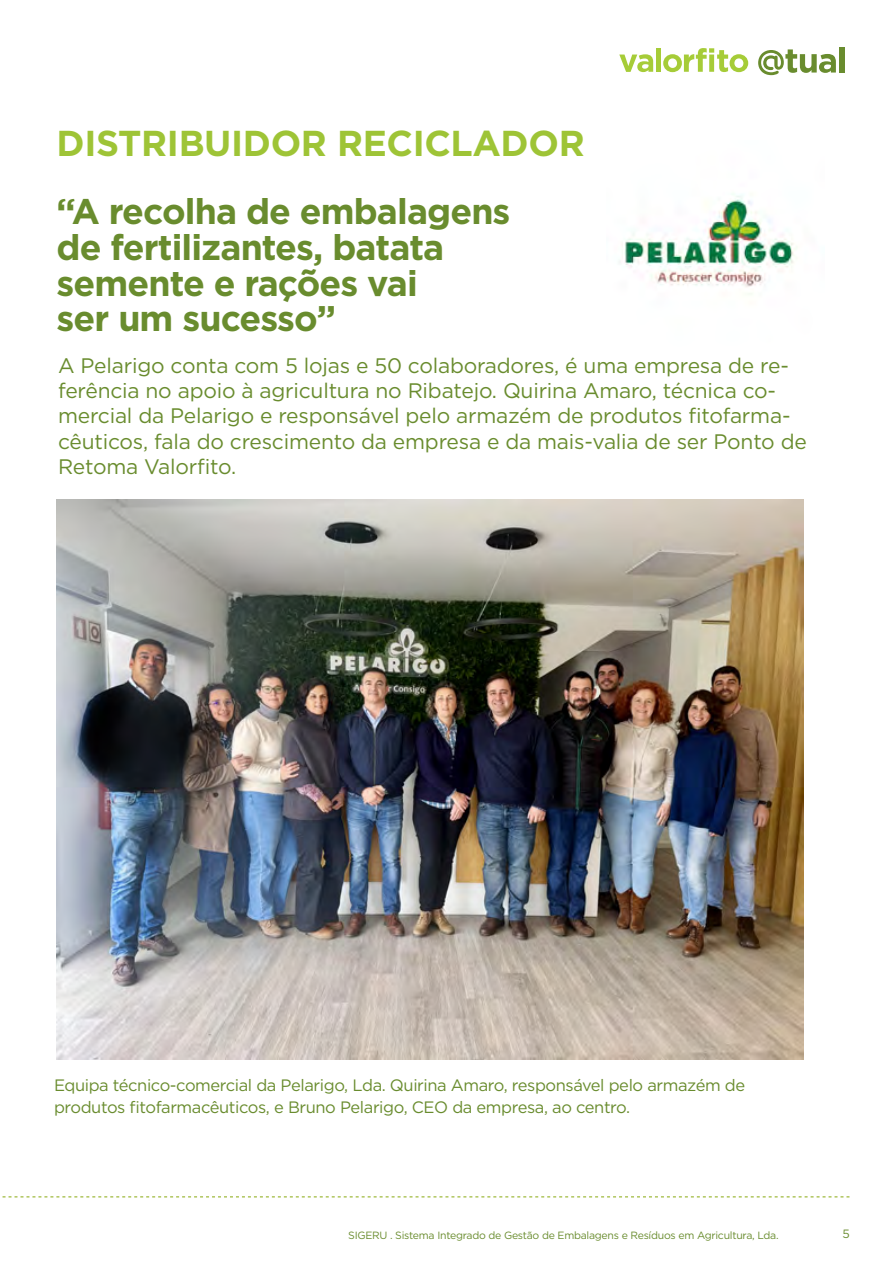
<style>
.page{position:relative;width:893px;height:1263px;background:#fff}
.page>*{position:absolute;margin:0;border:0;box-sizing:border-box;transform-origin:0 0}
.t1{font:700 36px "Gotham";letter-spacing:-.01em;color:#9ec436}
.t2{font:700 35.55px/35.5px "Gotham";letter-spacing:-.025em;color:#698c2e}
.t3{font:21px/25.2px "Gotham";letter-spacing:-.01em;color:#698c2e}
.t4{font:16.5px/22.5px "Gotham";letter-spacing:-.025em;color:#698c2e}
.t5{font:12px "Gotham";color:#698c2e}
.t6{font:10.5px "Gotham";letter-spacing:-.025em;color:#698c2e}
</style>
<div class="page">
<svg style="left:2px;top:1196px;width:848px;height:1px"></svg>
<svg style="left:619px;top:54px;width:34px;height:18px"></svg>
<div style="left:656px;top:48px;width:5px;height:24px;background:#a6cc38"></div>
<svg style="left:663px;top:48px;width:85px;height:24px"></svg>
<svg style="left:758px;top:49px;width:78px;height:26px"></svg>
<div style="left:840px;top:48px;width:5px;height:25px;background:#698c2e"></div>
<img style="left:619px;top:194px;width:175px;height:101px">
<img style="left:57px;top:500px;width:747px;height:560px">
<h1 class="t1" style="left:57px;top:119px;width:530px">DISTRIBUIDOR RECICLADOR</h1>
<h2 class="t2" style="left:57px;top:194px;width:455px">“A recolha de embalagens de fertilizantes, batata semente e rações vai<br>ser um sucesso”</h2>
<p class="t3" style="left:58px;top:353px;width:750px">A Pelarigo conta com 5 lojas e 50 colaboradores, é uma empresa de re&shy;ferência no apoio à agricultura no Ribatejo. Quirina Amaro, técnica co&shy;mercial da Pelarigo e responsável pelo armazém de produtos fitofarma&shy;cêuticos, fala do crescimento da empresa e da mais-valia de ser Ponto de Retoma Valorfito.</p>
<p class="t4" style="left:54px;top:1073px;width:693px">Equipa técnico-comercial da Pelarigo, Lda. Quirina Amaro, responsável pelo armazém de produtos fitofarmacêuticos, e Bruno Pelarigo, CEO da empresa, ao centro.</p>
<p class="t6" style="left:348px;top:1228px;width:432px">SIGERU . Sistema Integrado de Gestão de Embalagens e Resíduos em Agricultura, Lda.</p>
<p class="t5" style="left:842px;top:1226px;width:9px">5</p>
</div>
